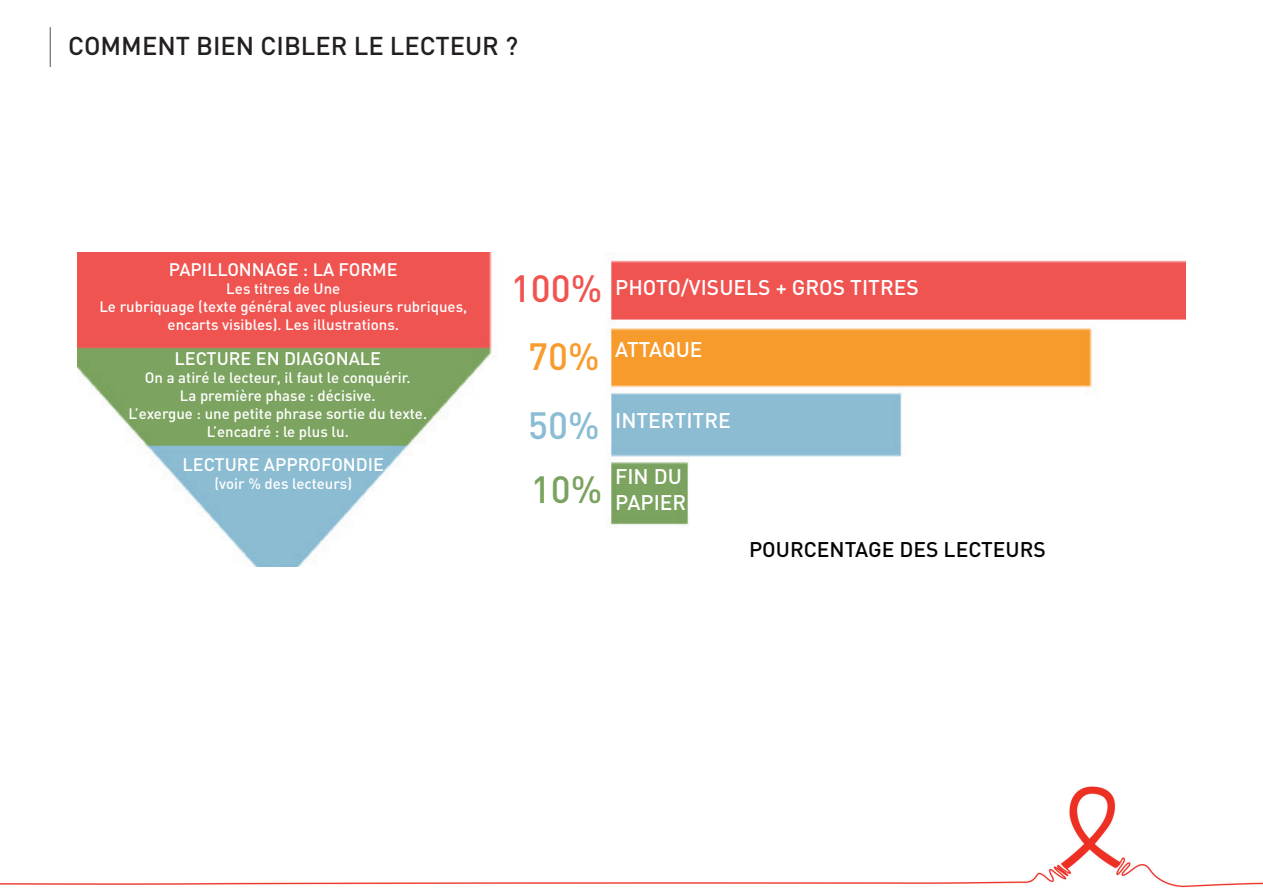
<style>
.page{position:relative;width:1263px;height:893px;background:#fff}
.page>*{position:absolute;margin:0;border:0;box-sizing:border-box;transform-origin:0 0}
.t1{font:500 37.5px "DIN";color:#f05451}
.t2{font:500 37.5px "DIN";color:#f89c2d}
.t3{font:500 37.5px "DIN";color:#8abcd3}
.t4{font:500 37.5px "DIN";color:#7aa35f}
.t5{font:500 25.5px "DIN";color:#231f20}
.t6{font:500 21px/25.2px "DIN";color:#fff}
.t7{font:500 21px "DIN";color:#040503}
.t8{font:500 18px "DIN";color:#fff}
.t9{font:500 15px/18px "DIN";color:#fff;text-align:center}
</style>
<div class="page">
<img style="left:0;top:252px;width:1263px;height:636px">
<img style="left:49px;top:27px;width:2px;height:40px">
<img style="left:78px;top:252px;width:1107px;height:314px">
<h2 class="t5" style="left:68px;top:29px;width:223px">Comment bie n cibler</h2>
<h2 class="t5" style="left:354px;top:29px;width:15px">le</h2>
<h2 class="t5" style="left:390px;top:29px;width:77px">lecteur</h2>
<h2 class="t5" style="left:505px;top:29px;width:15px">?</h2>
<p class="t8" style="left:169px;top:258px;width:72px">PAPILLONNA</p>
<p class="t9" style="left:99px;top:279px;width:369px">Les titres de Une<br>Le rubriquage (texte général avec plusieurs rubriques, encarts visibles .) Les illustrations.</p>
<p class="t8" style="left:174px;top:347px;width:163px">LECTURE EN DIAGONA</p>
<p class="t8" style="left:360px;top:347px;width:23px">LE</p>
<p class="t9" style="left:128px;top:368px;width:300px">On a atiré le lecteur il, faut le conquérir.<br>La première phase : décisive.<br>’Lexergue : une petite phrase sortie du texte. ’Lencadré le: plus lu.</p>
<p class="t8" style="left:182px;top:453px;width:203px">LECTURE APPROFON DIE</p>
<p class="t9" style="left:215px;top:474px;width:139px">(voir % des lecteurs(</p>
<p class="t8" style="left:276px;top:258px;width:123px">GE : LA FORME</p>
<h1 class="t1" style="left:511px;top:265px;width:93px">100%</h1>
<h3 class="t6" style="left:681px;top:274px;width:239px">/VISUELS + GRos titres</h3>
<h3 class="t6" style="left:615px;top:274px;width:27px">PHOTO</h3>
<h1 class="t2" style="left:528px;top:333px;width:73px">70%</h1>
<h3 class="t6" style="left:615px;top:336px;width:74px">attaque</h3>
<h1 class="t3" style="left:528px;top:401px;width:73px">50%</h1>
<h1 class="t4" style="left:531px;top:466px;width:73px">10%</h1>
<h3 class="t6" style="left:615px;top:407px;width:102px">i ntertitre</h3>
<h3 class="t6" style="left:615px;top:463px;width:52px">fi ndu papier</h3>
<h3 class="t7" style="left:749px;top:536px;width:94px">POURCENTA</h3>
<h3 class="t7" style="left:868px;top:536px;width:177px">GE DES LECTEURS</h3>
</div>
